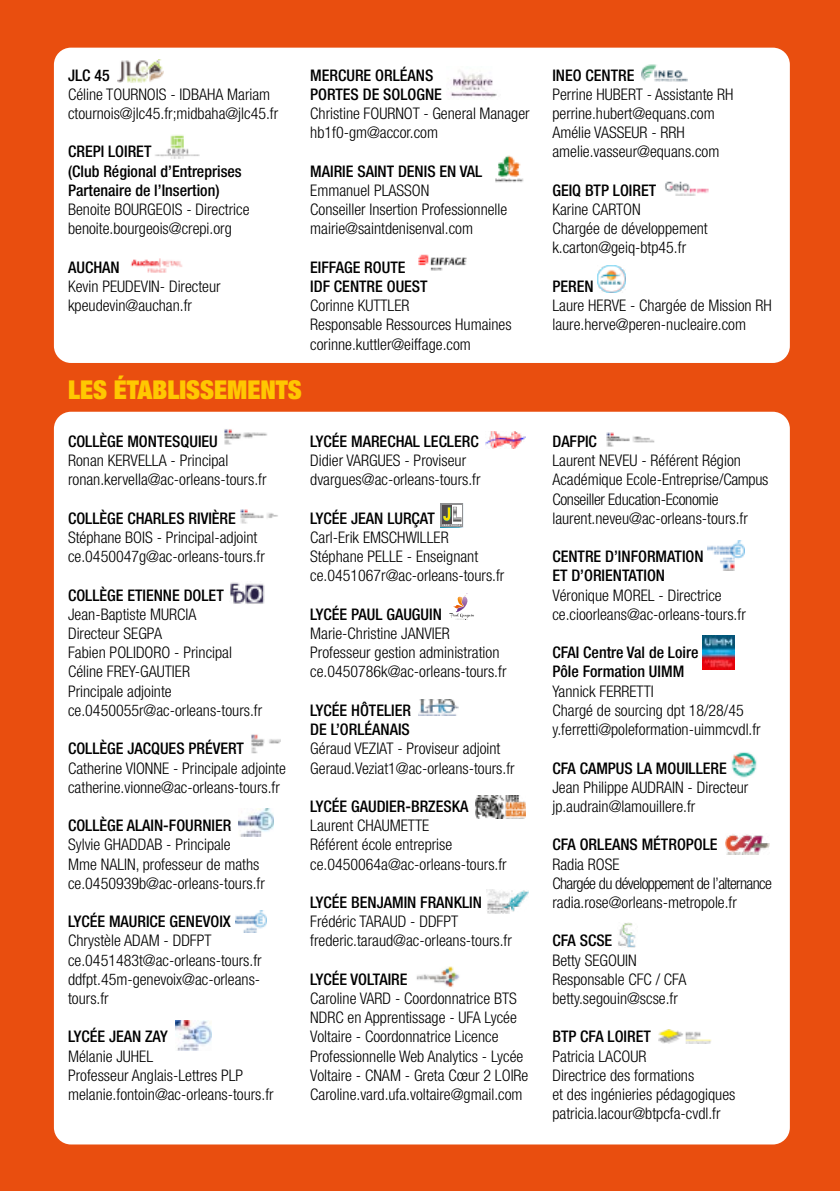
<style>
.page{position:relative;width:840px;height:1191px;background:#fff}
.page>*{position:absolute;margin:0;border:0;box-sizing:border-box;transform-origin:0 0}
.t1{font:900 expanded 26px "Helvetica Neue";color:#ffc801}
.t2{font:300 condensed 16px/19.2px "Helvetica Neue";color:#000}
.t3{font:500 condensed 16px/19.2px "Helvetica Neue";color:#000}
.t4{font:300 condensed 16px/19.2px "Helvetica Neue";letter-spacing:-.02em;color:#000}
</style>
<div class="page">
<div style="left:0;top:0;width:839px;height:1191px;background:#e94e0f"></div>
<div style="left:54px;top:48px;width:735px;height:315px;background:#fff;border-radius:17px"></div>
<div style="left:54px;top:412px;width:735px;height:732px;background:#fff;border-radius:17px"></div>
<img style="left:618px;top:922px;width:18px;height:25px">
<img style="left:658px;top:1029px;width:53px;height:14px">
<img style="left:731px;top:752px;width:26px;height:26px">
<img style="left:725px;top:834px;width:44px;height:21px">
<img style="left:702px;top:635px;width:32px;height:34px">
<img style="left:707px;top:540px;width:37px;height:30px">
<img style="left:238px;top:808px;width:35px;height:28px">
<img style="left:240px;top:509px;width:38px;height:15px">
<img style="left:224px;top:429px;width:43px;height:16px">
<img style="left:176px;top:1020px;width:36px;height:30px">
<img style="left:485px;top:431px;width:40px;height:18px">
<img style="left:486px;top:890px;width:42px;height:23px">
<img style="left:475px;top:795px;width:50px;height:23px">
<svg style="left:449px;top:593px;width:25px;height:26px"></svg>
<div style="left:440px;top:504px;width:22px;height:23px;background:#909092"></div>
<div style="left:442px;top:505px;width:9px;height:18px;background:#534c4d"></div>
<svg style="left:452px;top:505px;width:9px;height:2px"></svg>
<svg style="left:442px;top:507px;width:19px;height:19px"></svg>
<img style="left:416px;top:966px;width:44px;height:21px">
<img style="left:235px;top:910px;width:31px;height:22px">
<img style="left:230px;top:582px;width:35px;height:22px">
<img style="left:606px;top:432px;width:49px;height:15px">
<img style="left:131px;top:258px;width:52px;height:15px">
<img style="left:418px;top:254px;width:49px;height:17px">
<img style="left:664px;top:181px;width:45px;height:15px">
<img style="left:117px;top:60px;width:46px;height:22px">
<img style="left:155px;top:134px;width:45px;height:25px">
<img style="left:495px;top:155px;width:29px;height:28px">
<img style="left:449px;top:70px;width:48px;height:28px">
<img style="left:641px;top:64px;width:46px;height:17px">
<img style="left:597px;top:265px;width:28px;height:28px">
<img style="left:251px;top:734px;width:29px;height:20px">
<img style="left:418px;top:700px;width:40px;height:15px">
<p class="t3" style="left:68px;top:65px;width:43px">JLC 45</p>
<p class="t2" style="left:68px;top:84px;width:211px">Céline TOURNOIS - IDBAHA Mariam ctournois@jlc45.fr;midbaha@jlc45.fr</p>
<p class="t3" style="left:68px;top:142px;width:175px">CREPI LOIRET<br>(Club Régional d’Entreprises<br>Partenaire de l’Insertion)</p>
<p class="t2" style="left:68px;top:200px;width:183px">Benoite BOURGEOIS - Directrice benoite.bourgeois@crepi.org</p>
<p class="t3" style="left:68px;top:257px;width:53px">AUCHAN</p>
<p class="t2" style="left:68px;top:276px;width:154px">Kevin PEUDEVIN- Directeur kpeudevin@auchan.fr</p>
<p class="t3" style="left:310px;top:65px;width:133px">MERCURE ORLÉANS<br>PORTES DE SOLOGNE</p>
<p class="t2" style="left:310px;top:104px;width:221px">Christine FOURNOT - General Manager hb1f0-gm@accor.com</p>
<p class="t3" style="left:310px;top:161px;width:173px">MAIRIE SAINT DENIS EN VAL</p>
<p class="t2" style="left:310px;top:180px;width:198px">Emmanuel PLASSON<br>Conseiller Insertion Professionnelle mairie@saintdenisenval.com</p>
<p class="t3" style="left:310px;top:257px;width:119px">EIFFAGE ROUTE<br>IDF CENTRE OUEST</p>
<p class="t2" style="left:310px;top:296px;width:203px">Corinne KUTTLER<br>Responsable Ressources Humaines corinne.kuttler@eiffage.com</p>
<h1 class="t1" style="left:68px;top:373px;width:235px">LES ÉTABLISSEMENTS</h1>
<p class="t3" style="left:68px;top:431px;width:151px">COLLÈGE MONTESQUIEU</p>
<p class="t2" style="left:68px;top:451px;width:200px">Ronan KERVELLA - Principal ronan.kervella@ac-orleans-tours.fr</p>
<p class="t3" style="left:68px;top:508px;width:169px">COLLÈGE CHARLES RIVIÈRE</p>
<p class="t2" style="left:68px;top:527px;width:198px">Stéphane BOIS - Principal-adjoint ce.0450047g@ac-orleans-tours.fr</p>
<p class="t3" style="left:68px;top:585px;width:157px">COLLÈGE ETIENNE DOLET</p>
<p class="t2" style="left:68px;top:604px;width:195px">Jean-Baptiste MURCIA<br>Directeur SEGPA<br>Fabien POLIDORO - Principal<br>Céline FREY-GAUTIER<br>Principale adjointe ce.0450055r@ac-orleans-tours.fr</p>
<p class="t3" style="left:68px;top:739px;width:177px">COLLÈGE JACQUES PRÉVERT</p>
<p class="t2" style="left:68px;top:758px;width:219px">Catherine VIONNE - Principale adjointe catherine.vionne@ac-orleans-tours.fr</p>
<p class="t3" style="left:68px;top:815px;width:165px">COLLÈGE ALAIN-FOURNIER</p>
<p class="t2" style="left:68px;top:835px;width:198px">Sylvie GHADDAB - Principale<br>Mme NALIN, professeur de maths ce.0450939b@ac-orleans-tours.fr</p>
<p class="t3" style="left:68px;top:911px;width:164px">LYCÉE MAURICE GENEVOIX</p>
<p class="t2" style="left:68px;top:931px;width:195px">Chrystèle ADAM - DDFPT ce.0451483t@ac-orleans-tours.fr ddfpt.45m-genevoix@ac-orleans&shy;tours.fr</p>
<p class="t3" style="left:68px;top:1027px;width:101px">LYCÉE JEAN ZAY</p>
<p class="t2" style="left:68px;top:1046px;width:207px">Mélanie JUHEL<br>Professeur Anglais-Lettres PLP melanie.fontoin@ac-orleans-tours.fr</p>
<p class="t3" style="left:310px;top:431px;width:170px">LYCÉE MARECHAL LECLERC</p>
<p class="t2" style="left:310px;top:451px;width:172px">Didier VARGUES - Proviseur dvargues@ac-orleans-tours.fr</p>
<p class="t3" style="left:310px;top:508px;width:126px">LYCÉE JEAN LURÇAT</p>
<p class="t2" style="left:310px;top:527px;width:195px">Carl-Erik EMSCHWILLER<br>Stéphane PELLE - Enseignant ce.0451067r@ac-orleans-tours.fr</p>
<p class="t3" style="left:310px;top:604px;width:133px">LYCÉE PAUL GAUGUIN</p>
<p class="t2" style="left:310px;top:623px;width:197px">Marie-Christine JANVIER<br>Professeur gestion administration ce.0450786k@ac-orleans-tours.fr</p>
<p class="t3" style="left:310px;top:700px;width:102px">LYCÉE HÔTELIER<br>DE L’ORLÉANAIS</p>
<p class="t2" style="left:310px;top:739px;width:206px">Géraud VEZIAT - Proviseur adjoint<br>Geraud.Veziat1@ac-orleans-tours.fr</p>
<p class="t3" style="left:310px;top:796px;width:159px">LYCÉE GAUDIER-BRZESKA</p>
<p class="t2" style="left:310px;top:815px;width:198px">Laurent CHAUMETTE<br>Référent école entreprise ce.0450064a@ac-orleans-tours.fr</p>
<p class="t3" style="left:310px;top:892px;width:173px">LYCÉE BENJAMIN FRANKLIN</p>
<p class="t2" style="left:310px;top:911px;width:203px">Frédéric TARAUD - DDFPT frederic.taraud@ac-orleans-tours.fr</p>
<p class="t3" style="left:310px;top:969px;width:99px">LYCÉE VOLTAIRE</p>
<p class="t2" style="left:310px;top:988px;width:219px">Caroline VARD - Coordonnatrice BTS NDRC en Apprentissage - UFA Lycée Voltaire - Coordonnatrice Licence Professionnelle Web Analytics - Lycée Voltaire - CNAM - Greta Cœur 2 LOIRe Caroline.vard.ufa.voltaire@gmail.com</p>
<p class="t3" style="left:552px;top:65px;width:84px">INEO CENTRE</p>
<p class="t2" style="left:552px;top:84px;width:182px">Perrine HUBERT - Assistante RH perrine.hubert@equans.com<br>Amélie VASSEUR - RRH amelie.vasseur@equans.com</p>
<p class="t3" style="left:552px;top:180px;width:105px">GEIQ BTP LOIRET</p>
<p class="t2" style="left:552px;top:200px;width:157px">Karine CARTON<br>Chargée de développement k.carton@geiq-btp45.fr</p>
<p class="t3" style="left:552px;top:276px;width:43px">PEREN</p>
<p class="t2" style="left:552px;top:296px;width:221px">Laure HERVE - Chargée de Mission RH laure.herve@peren-nucleaire.com</p>
<p class="t3" style="left:552px;top:431px;width:46px">DAFPIC</p>
<p class="t2" style="left:552px;top:451px;width:217px">Laurent NEVEU - Référent Région Académique Ecole-Entreprise/Campus Conseiller Education-Economie laurent.neveu@ac-orleans-tours.fr</p>
<p class="t3" style="left:552px;top:547px;width:153px">CENTRE D’INFORMATION<br>ET D’ORIENTATION</p>
<p class="t2" style="left:552px;top:585px;width:195px">Véronique MOREL - Directrice ce.cioorleans@ac-orleans-tours.fr</p>
<p class="t3" style="left:552px;top:643px;width:147px">CFAI Centre Val de Loire<br>Pôle Formation UIMM</p>
<p class="t2" style="left:552px;top:681px;width:210px">Yannick FERRETTI<br>Chargé de sourcing dpt 18/28/45 y.ferretti@poleformation-uimmcvdl.fr</p>
<p class="t3" style="left:552px;top:758px;width:176px">CFA CAMPUS LA MOUILLERE</p>
<p class="t2" style="left:552px;top:777px;width:197px">Jean Philippe AUDRAIN - Directeur jp.audrain@lamouillere.fr</p>
<p class="t3" style="left:552px;top:835px;width:167px">CFA ORLEANS MÉTROPOLE</p>
<p class="t4" style="left:552px;top:854px;width:221px">Radia ROSE<br>Chargée du développement de l’alternance radia.rose@orleans-metropole.fr</p>
<p class="t3" style="left:552px;top:931px;width:61px">CFA SCSE</p>
<p class="t2" style="left:552px;top:950px;width:135px">Betty SEGOUIN<br>Responsable CFC / CFA betty.segouin@scse.fr</p>
<p class="t3" style="left:552px;top:1027px;width:100px">BTP CFA LOIRET</p>
<p class="t2" style="left:552px;top:1046px;width:184px">Patricia LACOUR<br>Directrice des formations<br>et des ingénieries pédagogiques patricia.lacour@btpcfa-cvdl.fr</p>
</div>
